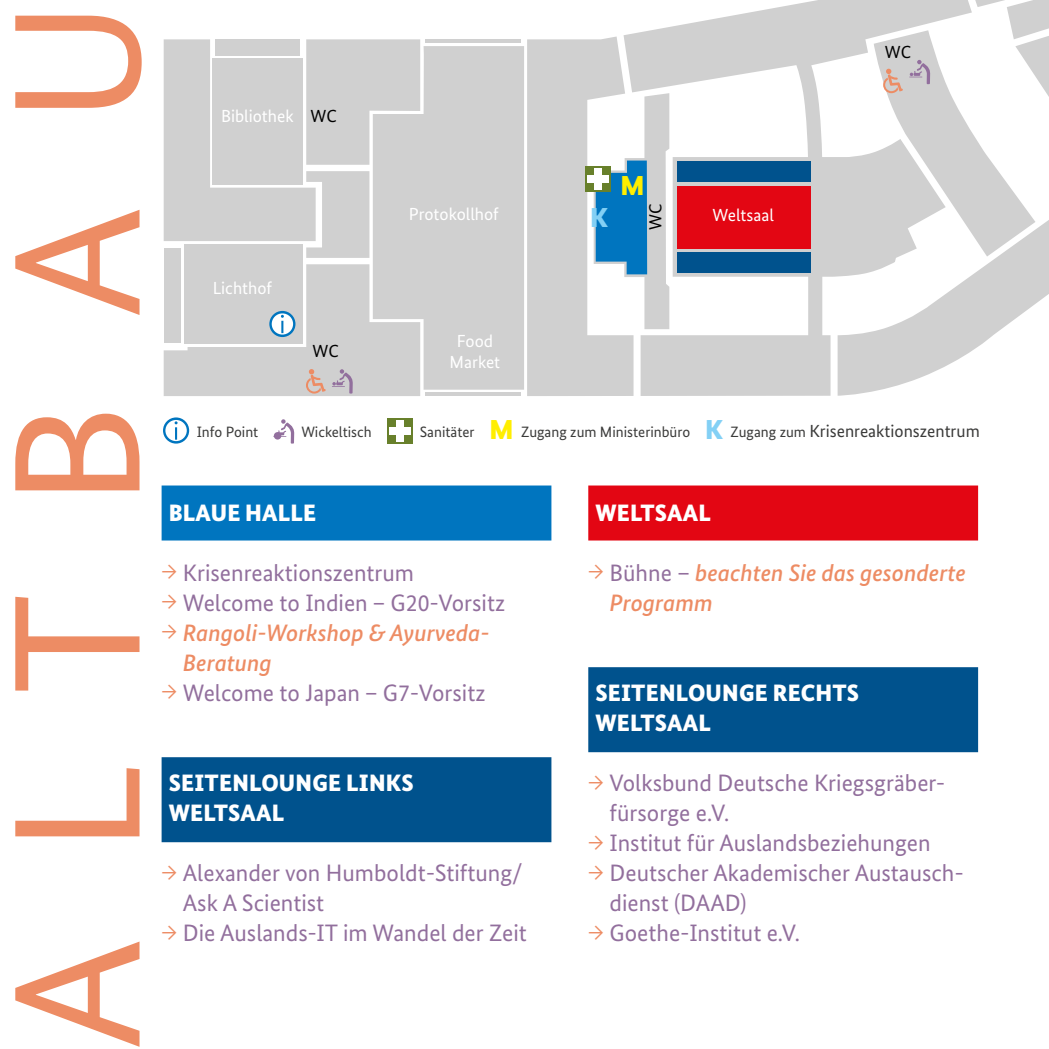
<style>
.page{position:relative;width:1049px;height:1049px;background:#fff}
.page>*{position:absolute;margin:0;border:0;box-sizing:border-box;transform-origin:0 0}
.t1{font:180px "Bundes Sans";letter-spacing:.48em;color:#ed8c64}
.t2{font:900 27.5px "Bundes Sans";color:#fe0}
.t3{font:900 27.5px "Bundes Sans";color:#83d0f5}
.t4{font:23.75px/30px "Bundes Sans";color:#926f9d}
.t5{font:italic 500 23.75px/30px "Bundes Sans";color:#ed8c64}
.Aufzählung_Überschrift{font:900 23.75px/30px "Bundes Sans";letter-spacing:.01em;color:#fff}
.t6{font:17.5px/21.5px "Bundes Sans";color:#fff;text-align:center}
.t7{font:17.5px "Bundes Sans";color:#000}
.t8{font:15px "Bundes Sans";color:#3b3b3a}
.s1{color:#000}
.s2{font-weight:900;font-size:27.5px;color:#fe0}
.s3{font-weight:900;font-size:27.5px;color:#83d0f5}
.s4{font-size:17.5px}
.s5{font-size:20px;color:#ed8c64}
.s6{font-weight:400;font-style:normal;font-size:20px}
.s7{font-weight:400;font-style:normal;color:#926f9d}
</style>
<div class="page">
<div style="left:162px;top:485px;width:389px;height:55px;background:#0075bf"></div>
<div style="left:588px;top:485px;width:390px;height:55px;background:#e30613"></div>
<div style="left:588px;top:667px;width:390px;height:85px;background:#00528d"></div>
<div style="left:162px;top:757px;width:389px;height:85px;background:#00528d"></div>
<div style="left:373px;top:46px;width:151px;height:344px;background:#d0d0d0"></div>
<div style="left:185px;top:244px;width:118px;height:99px;background:#d0d0d0"></div>
<div style="left:164px;top:248px;width:16px;height:95px;background:#d0d0d0"></div>
<hr style="left:426px;top:39px;width:95px;height:4px;background:#d0d0d0">
<hr style="left:426px;top:393px;width:95px;height:3px;background:#d0d0d0">
<svg style="left:972px;top:257px;width:77px;height:94px;fill:#d0d0d0"></svg>
<svg style="left:623px;top:0;width:349px;height:396px;fill:#d0d0d0"></svg>
<svg style="left:496px;top:197px;width:4px;height:5px"></svg>
<svg style="left:506px;top:197px;width:4px;height:5px"></svg>
<svg style="left:516px;top:197px;width:4px;height:5px"></svg>
<div style="left:164px;top:39px;width:326px;height:219px;background:#d0d0d0"></div>
<svg style="left:496px;top:227px;width:4px;height:5px"></svg>
<svg style="left:506px;top:227px;width:4px;height:5px"></svg>
<svg style="left:516px;top:227px;width:4px;height:5px"></svg>
<svg style="left:527px;top:37px;width:142px;height:359px"></svg>
<div style="left:677px;top:186px;width:133px;height:62px;background:#e30613"></div>
<div style="left:677px;top:161px;width:133px;height:21px;background:#00528d"></div>
<div style="left:677px;top:252px;width:133px;height:21px;background:#00528d"></div>
<div style="left:585px;top:166px;width:25px;height:26px;background:#68802b"></div>
<div style="left:594px;top:168px;width:7px;height:22px;background:#fff"></div>
<div style="left:587px;top:175px;width:22px;height:8px;background:#fff"></div>
<div style="left:164px;top:264px;width:256px;height:132px;background:#d0d0d0"></div>
<svg style="left:874px;top:0;width:175px;height:257px"></svg>
<svg style="left:163px;top:417px;width:26px;height:27px"></svg>
<div style="left:165px;top:420px;width:22px;height:21px;background:#fff;border-radius:50%"></div>
<svg style="left:175px;top:421px;width:3px;height:19px"></svg>
<svg style="left:273px;top:419px;width:21px;height:25px"></svg>
<div style="left:387px;top:418px;width:25px;height:26px;background:#68802b"></div>
<div style="left:396px;top:420px;width:7px;height:22px;background:#fff"></div>
<div style="left:389px;top:427px;width:21px;height:7px;background:#fff"></div>
<h1 class="t1" style="left:-32px;top:1049px;width:1050px;rotate:-90deg">ALTBAU</h1>
<p class="t6" style="left:221px;top:105px;width:117px">Bibliothek <span class="s1">WC</span></p>
<p class="t6" style="left:213px;top:277px;width:61px">Lichthof</p>
<p class="t7" style="left:313px;top:341px;width:28px">WC</p>
<p class="t2" style="left:620px;top:169px;width:26px">M</p>
<p class="t7" style="left:645px;top:230px;width:28px;rotate:-90deg">WC</p>
<p class="t6" style="left:409px;top:203px;width:92px">Protokollhof</p>
<p class="t6" style="left:712px;top:204px;width:63px">Weltsaal</p>
<p class="t3" style="left:590px;top:201px;width:19px">K</p>
<p class="t6" style="left:450px;top:330px;width:52px">Food<br>Market</p>
<p class="t7" style="left:885px;top:42px;width:28px">WC</p>
<p class="t8" style="left:197px;top:422px;width:63px">Info Point</p>
<p class="t8" style="left:301px;top:422px;width:72px">Wickeltisch</p>
<p class="t8" style="left:420px;top:422px;width:561px">Sanitäter <span class="s2">M</span> Zugang zum Ministerinbüro <span class="s3">K</span> Zugang zum <span class="s4">Krisenreaktionszentrum</span></p>
<h1 class="Aufzählung_Überschrift" style="left:169px;top:498px;width:149px">BLAUE HALLE</h1>
<p class="t4" style="left:162px;top:557px;width:254px"><span class="s5">→</span> Krisenreaktionszentrum</p>
<p class="t4" style="left:162px;top:587px;width:345px"><span class="s5">→</span> Welcome to Indien – G20-Vorsitz</p>
<p class="t5" style="left:183px;top:617px;width:308px;text-indent:-21px"><span class="s6">→</span> Rangoli-Workshop &amp; Ayurveda-<br>Beratung</p>
<p class="t4" style="left:162px;top:677px;width:325px"><span class="s5">→</span> Welcome to Japan – G7-Vorsitz</p>
<h1 class="Aufzählung_Überschrift" style="left:169px;top:768px;width:246px">SEITENLOUNGE LINKS<br>WELTSAAL</h1>
<p class="t4" style="left:183px;top:857px;width:341px;text-indent:-21px"><span class="s5">→</span> Alexander von Humboldt-Stiftung/<br>Ask A Scientist</p>
<p class="t4" style="left:162px;top:917px;width:367px"><span class="s5">→</span> Die Auslands-IT im Wandel der Zeit</p>
<h1 class="Aufzählung_Überschrift" style="left:595px;top:498px;width:117px">WELTSAAL</h1>
<p class="t5" style="left:609px;top:557px;width:358px;text-indent:-21px"><span class="s6">→</span> <span class="s7">Bühne –</span> beachten Sie das gesonderte<br>Programm</p>
<h1 class="Aufzählung_Überschrift" style="left:595px;top:678px;width:265px">SEITENLOUNGE RECHTS<br>WELTSAAL</h1>
<p class="t4" style="left:609px;top:767px;width:337px;text-indent:-21px"><span class="s5">→</span> Volksbund Deutsche Kriegsgräber&shy;fürsorge e.V.</p>
<p class="t4" style="left:588px;top:827px;width:344px"><span class="s5">→</span> Institut für Auslandsbeziehungen</p>
<p class="t4" style="left:609px;top:857px;width:356px;text-indent:-21px"><span class="s5">→</span> Deutscher Akademischer Austausch&shy;dienst (DAAD)</p>
<p class="t4" style="left:588px;top:917px;width:213px"><span class="s5">→</span> Goethe-Institut e.V.</p>
</div>
